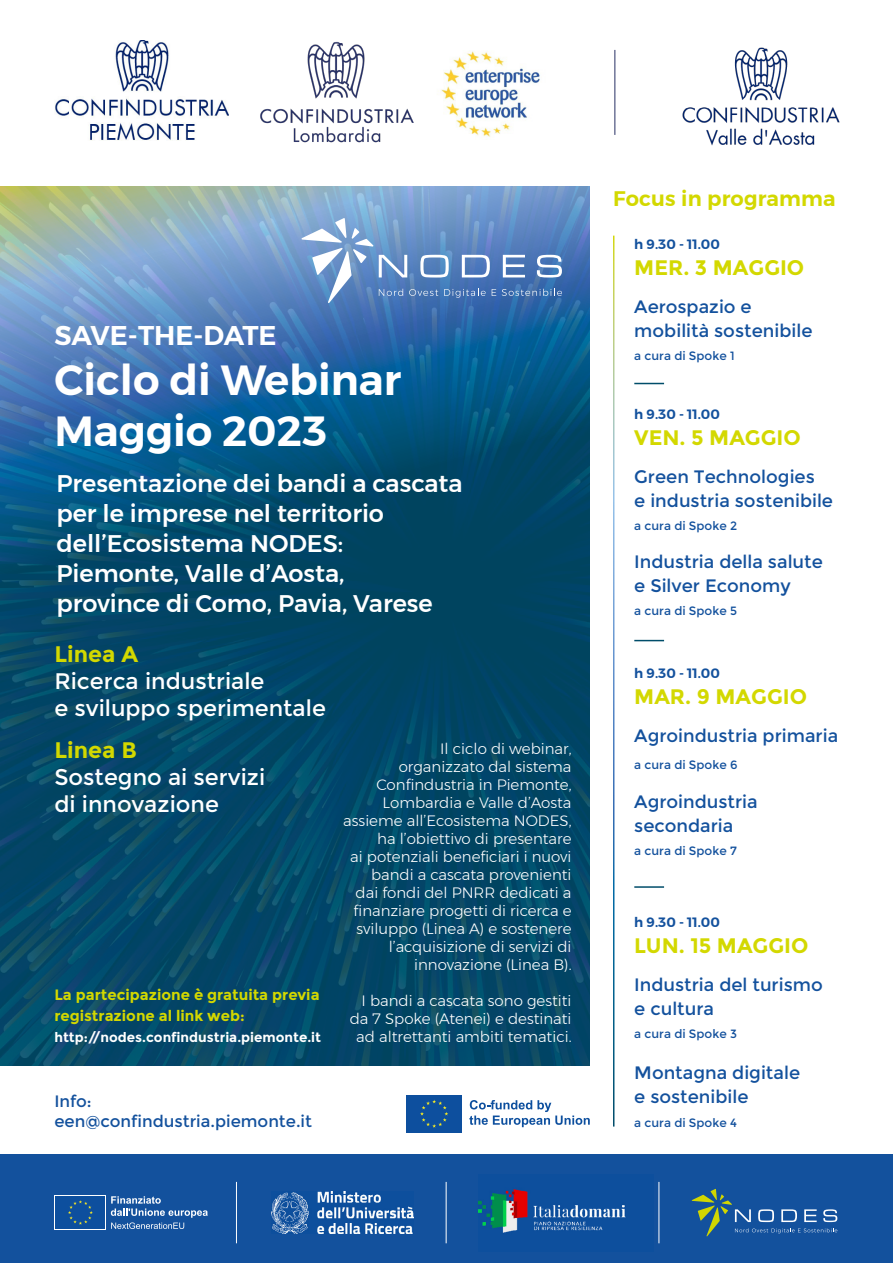
<style>
.page{position:relative;width:893px;height:1263px;background:#fff}
.page>*{position:absolute;margin:0;border:0;box-sizing:border-box;transform-origin:0 0}
.t1{font:600 42px/50.4px "Montserrat";color:#fff}
.t2{font:600 27px "Montserrat";color:#fff}
.t3{font:500 24px/30px "Montserrat";color:#fff}
.t4{font:22.5px/27px "Montserrat";color:#fff}
.t5{font:700 22.5px "Montserrat";color:#d3d800}
.t6{font:700 21px "Montserrat";color:#d3d800}
.t7{font:600 21px "Montserrat";letter-spacing:.01em;color:#d3d800}
.t8{font:18px/24px "Montserrat";color:#13519d}
.t9{font:16.5px/19.5px "Montserrat";color:#13519d}
.t10{font:300 15px/18px "Montserrat";color:#fff;text-align:right}
.t11{font:700 15px/21px "Montserrat";color:#d3d800}
.t12{font:600 13.5px "Montserrat";color:#13519d}
.t13{font:700 13.5px "Montserrat";color:#fff}
.t14{font:12px "Montserrat";color:#13519d}
</style>
<div class="page">
<svg style="left:0;top:186px;width:590px;height:879px;background:#15577b"></svg>
<hr style="left:634px;top:383px;width:30px;height:1px;background:#004d6a">
<hr style="left:634px;top:640px;width:30px;height:1px;background:#004d6a">
<hr style="left:634px;top:886px;width:30px;height:2px;background:#004d6a">
<img style="left:441px;top:51px;width:99px;height:89px">
<div style="left:0;top:1154px;width:893px;height:109px;background:#13519d"></div>
<hr style="left:236px;top:1182px;width:1px;height:61px;background:#fff">
<hr style="left:658px;top:1182px;width:1px;height:61px;background:#fff">
<hr style="left:446px;top:1182px;width:1px;height:61px;background:#fff">
<svg style="left:692px;top:1189px;width:145px;height:47px"></svg>
<svg style="left:55px;top:1195px;width:51px;height:35px"></svg>
<div style="left:56px;top:1196px;width:49px;height:33px;background:#0d4f9e"></div>
<svg style="left:68px;top:1200px;width:25px;height:25px"></svg>
<svg style="left:111px;top:1196px;width:97px;height:33px"></svg>
<img style="left:272px;top:1191px;width:141px;height:43px">
<img style="left:479px;top:1189px;width:147px;height:45px">
<svg style="left:406px;top:1132px;width:56px;height:1px"></svg>
<div style="left:406px;top:1095px;width:56px;height:37px;background:#0d4f9e"></div>
<svg style="left:420px;top:1100px;width:28px;height:28px"></svg>
<svg style="left:469px;top:1100px;width:121px;height:27px"></svg>
<svg style="left:503px;top:255px;width:22px;height:22px"></svg>
<svg style="left:537px;top:255px;width:25px;height:23px"></svg>
<svg style="left:502px;top:289px;width:60px;height:7px"></svg>
<svg style="left:301px;top:218px;width:195px;height:85px;background:#7298c9"></svg>
<img style="left:55px;top:40px;width:174px;height:101px">
<img style="left:260px;top:41px;width:154px;height:102px">
<img style="left:682px;top:47px;width:158px;height:99px">
<hr style="left:614px;top:50px;width:1px;height:85px;background:#273064">
<h2 class="t2" style="left:54px;top:314px;width:224px">SAVE-THE-DATE</h2>
<h1 class="t1" style="left:54px;top:355px;width:348px">Ciclo di Webinar<br>Maggio 2023</h1>
<h3 class="t3" style="left:56px;top:468px;width:408px">Presentazione dei bandi a cascata per le imprese nel territorio dell’Ecosistema NODES:<br>Piemonte, Valle d’Aosta,<br>province di Como, Pavia, Varese</h3>
<h3 class="t5" style="left:54px;top:641px;width:85px">Linea A</h3>
<h3 class="t4" style="left:54px;top:668px;width:273px">Ricerca industriale<br>e sviluppo sperimentale</h3>
<h3 class="t5" style="left:54px;top:737px;width:84px">Linea B</h3>
<h3 class="t4" style="left:54px;top:764px;width:212px">Sostegno ai servizi di innovazione</h3>
<p class="t11" style="left:54px;top:985px;width:267px">La partecipazione è gratuita previa registrazione al link web:</p>
<p class="t13" style="left:54px;top:1030px;width:268px">http://nodes.confindustria.piemonte.it</p>
<p class="t10" style="left:343px;top:740px;width:230px">Il ciclo di webinar,<br>organizzato dal sistema<br>Confindustria in Piemonte,<br>Lombardia e Valle d’Aosta assieme all’Ecosistema NODES, ha l’obiettivo di presentare<br>ai potenziali beneficiari i nuovi bandi a cascata provenienti<br>dai fondi del PNRR dedicati a finanziare progetti di ricerca e sviluppo (Linea A) e sostenere l’acquisizione di servizi di innovazione (Linea B).</p>
<p class="t10" style="left:350px;top:992px;width:223px">I bandi a cascata sono gestiti da 7 Spoke (Atenei) e destinati ad altrettanti ambiti tematici.</p>
<p class="t9" style="left:54px;top:1092px;width:259px">Info: een@confindustria.piemonte.it</p>
<h3 class="t7" style="left:613px;top:182px;width:224px">Focus in programma</h3>
<p class="t12" style="left:634px;top:233px;width:87px">h 9.30 - 11.00</p>
<h3 class="t6" style="left:634px;top:255px;width:171px">MER. 3 MAGGIO</h3>
<p class="t8" style="left:634px;top:295px;width:180px">Aerospazio e mobilità sostenibile</p>
<p class="t14" style="left:634px;top:349px;width:102px">a cura di Spoke 1</p>
<p class="t12" style="left:634px;top:403px;width:87px">h 9.30 - 11.00</p>
<h3 class="t6" style="left:634px;top:425px;width:168px">VEN. 5 MAGGIO</h3>
<p class="t8" style="left:634px;top:465px;width:200px">Green Technologies<br>e industria sostenibile</p>
<p class="t14" style="left:634px;top:519px;width:104px">a cura di Spoke 2</p>
<p class="t8" style="left:634px;top:549px;width:190px">Industria della salute e Silver Economy</p>
<p class="t14" style="left:634px;top:604px;width:104px">a cura di Spoke 5</p>
<p class="t12" style="left:634px;top:662px;width:87px">h 9.30 - 11.00</p>
<h3 class="t6" style="left:634px;top:684px;width:174px">MAR. 9 MAGGIO</h3>
<p class="t8" style="left:634px;top:724px;width:205px">Agroindustria primaria</p>
<p class="t14" style="left:634px;top:757px;width:105px">a cura di Spoke 6</p>
<p class="t8" style="left:634px;top:790px;width:125px">Agroindustria secondaria</p>
<p class="t14" style="left:634px;top:844px;width:104px">a cura di Spoke 7</p>
<p class="t12" style="left:634px;top:911px;width:87px">h 9.30 - 11.00</p>
<h3 class="t6" style="left:634px;top:933px;width:176px">LUN. 15 MAGGIO</h3>
<p class="t8" style="left:634px;top:973px;width:190px">Industria del turismo e cultura</p>
<p class="t14" style="left:634px;top:1027px;width:104px">a cura di Spoke 3</p>
<p class="t8" style="left:634px;top:1061px;width:167px">Montagna digitale e sostenibile</p>
<p class="t14" style="left:634px;top:1115px;width:104px">a cura di Spoke 4</p>
</div>
